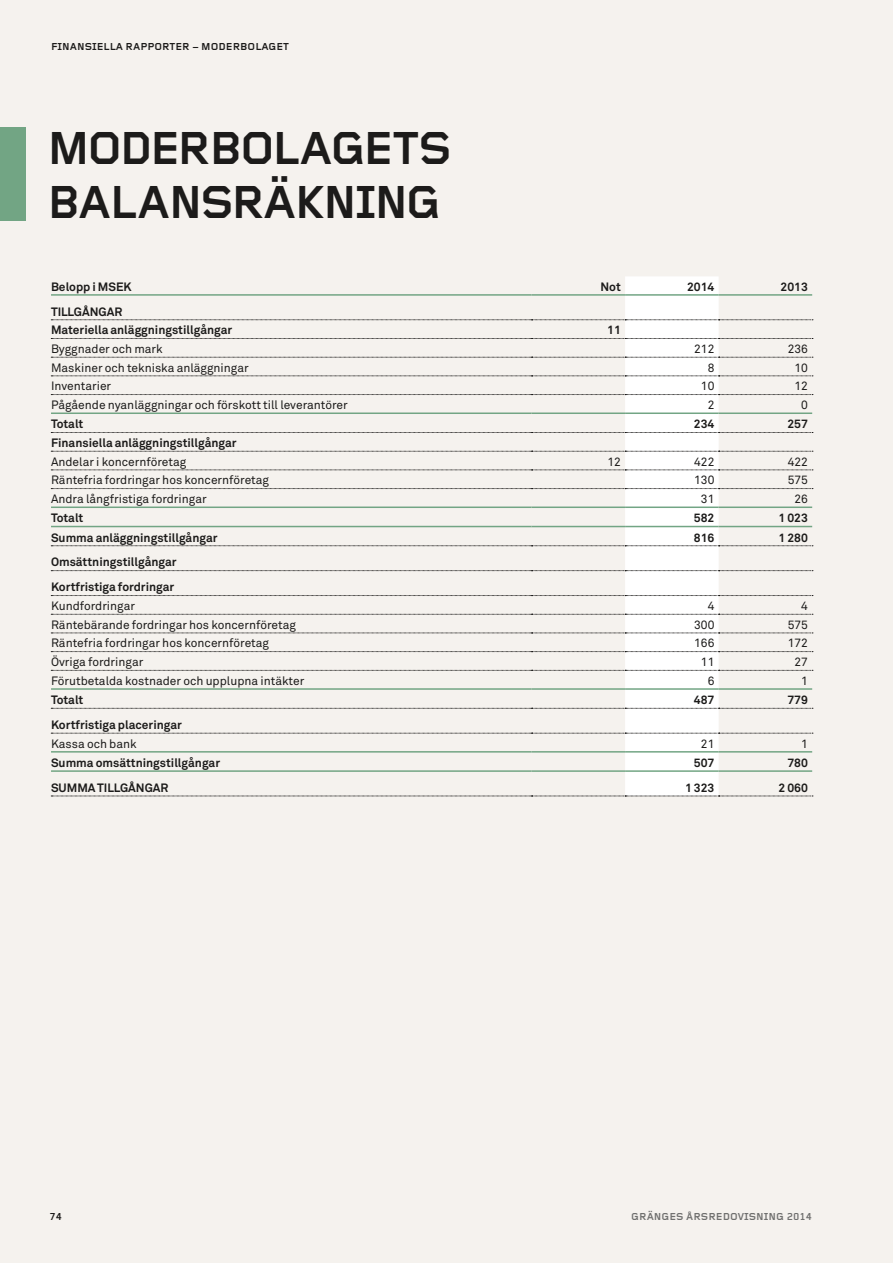
<style>
.page{position:relative;width:893px;height:1263px;background:#f5f2ee}
.page>*{position:absolute;margin:0;border:0;box-sizing:border-box;transform-origin:0 0}
.Huvudrubrik_bv{font:700 48px/54px "Foundry Gridnik";letter-spacing:-.055em;color:#1c1b1a}
.TAB_normal{font:12px "Akkurat Pro";color:#1c1b1a}
.TAB_fet{font:700 12px "Akkurat Pro";color:#1c1b1a}
.TAB_normal-2{font:700 12px "Akkurat Pro";color:#1c1b1a}
.TAB_huvud{font:700 12px "Akkurat Pro";color:#1c1b1a}
.t1{font:700 10.5px "Foundry Gridnik";color:#1c1b1a}
.t2{font:700 10.5px "Foundry Gridnik";color:#70706f}
</style>
<div class="page">
<div style="left:0;top:128px;width:26px;height:93px;background:#72a584"></div>
<div style="left:625px;top:277px;width:94px;height:519px;background:#fff"></div>
<hr style="left:51px;top:294px;width:480px;height:2px;background:#72a584">
<hr style="left:531px;top:294px;width:94px;height:2px;background:#72a584">
<hr style="left:625px;top:294px;width:94px;height:2px;background:#72a584">
<hr style="left:719px;top:294px;width:93px;height:2px;background:#72a584">
<svg style="left:51px;top:320px;width:762px;height:1px"></svg>
<svg style="left:51px;top:338px;width:762px;height:1px"></svg>
<svg style="left:51px;top:357px;width:762px;height:1px"></svg>
<svg style="left:51px;top:376px;width:762px;height:1px"></svg>
<svg style="left:51px;top:394px;width:762px;height:1px"></svg>
<svg style="left:51px;top:432px;width:762px;height:1px"></svg>
<svg style="left:51px;top:451px;width:762px;height:1px"></svg>
<svg style="left:51px;top:470px;width:762px;height:1px"></svg>
<svg style="left:51px;top:488px;width:762px;height:1px"></svg>
<svg style="left:51px;top:545px;width:762px;height:1px"></svg>
<svg style="left:51px;top:570px;width:762px;height:1px"></svg>
<svg style="left:51px;top:595px;width:762px;height:1px"></svg>
<svg style="left:51px;top:614px;width:762px;height:1px"></svg>
<svg style="left:51px;top:633px;width:762px;height:1px"></svg>
<svg style="left:51px;top:651px;width:762px;height:1px"></svg>
<svg style="left:51px;top:670px;width:762px;height:1px"></svg>
<svg style="left:51px;top:708px;width:762px;height:1px"></svg>
<svg style="left:51px;top:733px;width:762px;height:1px"></svg>
<svg style="left:51px;top:796px;width:762px;height:1px"></svg>
<hr style="left:51px;top:412px;width:480px;height:2px;background:#72a584">
<hr style="left:531px;top:412px;width:94px;height:2px;background:#72a584">
<hr style="left:625px;top:412px;width:94px;height:2px;background:#72a584">
<hr style="left:719px;top:412px;width:93px;height:2px;background:#72a584">
<hr style="left:51px;top:506px;width:480px;height:2px;background:#72a584">
<hr style="left:531px;top:506px;width:94px;height:2px;background:#72a584">
<hr style="left:625px;top:506px;width:94px;height:2px;background:#72a584">
<hr style="left:719px;top:506px;width:93px;height:2px;background:#72a584">
<hr style="left:51px;top:526px;width:480px;height:1px;background:#72a584">
<hr style="left:531px;top:526px;width:94px;height:1px;background:#72a584">
<hr style="left:625px;top:526px;width:94px;height:1px;background:#72a584">
<hr style="left:719px;top:526px;width:93px;height:1px;background:#72a584">
<hr style="left:51px;top:688px;width:480px;height:2px;background:#72a584">
<hr style="left:531px;top:688px;width:94px;height:2px;background:#72a584">
<hr style="left:625px;top:688px;width:94px;height:2px;background:#72a584">
<hr style="left:719px;top:688px;width:93px;height:2px;background:#72a584">
<hr style="left:51px;top:751px;width:480px;height:1px;background:#72a584">
<hr style="left:531px;top:751px;width:94px;height:1px;background:#72a584">
<hr style="left:625px;top:751px;width:94px;height:1px;background:#72a584">
<hr style="left:719px;top:751px;width:93px;height:1px;background:#72a584">
<hr style="left:51px;top:770px;width:480px;height:2px;background:#72a584">
<hr style="left:531px;top:770px;width:94px;height:2px;background:#72a584">
<hr style="left:625px;top:770px;width:94px;height:2px;background:#72a584">
<hr style="left:719px;top:770px;width:93px;height:2px;background:#72a584">
<p class="t1" style="left:51px;top:41px;width:240px">FINANSIELLA RAPPORTER – MODERBOLAGET</p>
<p class="Huvudrubrik_bv" style="left:47px;top:123px;width:407px">MODERBOLAGETS<br>BALANSRÄKNING</p>
<p class="TAB_huvud" style="left:51px;top:279px;width:82px">Belopp i MSEK</p>
<p class="TAB_huvud" style="left:600px;top:279px;width:22px">Not</p>
<p class="TAB_huvud" style="left:687px;top:279px;width:29px">2014</p>
<p class="TAB_huvud" style="left:781px;top:279px;width:29px">2013</p>
<p class="TAB_fet" style="left:51px;top:304px;width:73px">TILLGÅNGAR</p>
<p class="TAB_normal-2" style="left:51px;top:323px;width:183px">Materiella anläggningstillgångar</p>
<p class="TAB_normal-2" style="left:607px;top:323px;width:15px">11</p>
<p class="TAB_normal" style="left:51px;top:342px;width:113px">Byggnader och mark</p>
<p class="TAB_normal" style="left:694px;top:342px;width:22px">212</p>
<p class="TAB_normal" style="left:788px;top:342px;width:22px">236</p>
<p class="TAB_normal" style="left:51px;top:360px;width:199px">Maskiner och tekniska anläggningar</p>
<p class="TAB_normal" style="left:708px;top:360px;width:8px">8</p>
<p class="TAB_normal" style="left:794px;top:360px;width:15px">10</p>
<p class="TAB_normal" style="left:51px;top:379px;width:62px">Inventarier</p>
<p class="TAB_normal" style="left:701px;top:379px;width:15px">10</p>
<p class="TAB_normal" style="left:794px;top:379px;width:15px">12</p>
<p class="TAB_normal" style="left:51px;top:398px;width:298px">Pågående nyanläggningar och förskott till leverantörer</p>
<p class="TAB_normal" style="left:708px;top:398px;width:8px">2</p>
<p class="TAB_normal" style="left:801px;top:398px;width:8px">0</p>
<p class="TAB_fet" style="left:51px;top:417px;width:34px">Totalt</p>
<p class="TAB_fet" style="left:694px;top:417px;width:22px">234</p>
<p class="TAB_fet" style="left:787px;top:417px;width:22px">257</p>
<p class="TAB_fet" style="left:51px;top:435px;width:187px">Finansiella anläggningstillgångar</p>
<p class="TAB_normal" style="left:51px;top:454px;width:137px">Andelar i koncernföretag</p>
<p class="TAB_normal" style="left:607px;top:454px;width:15px">12</p>
<p class="TAB_normal" style="left:694px;top:454px;width:22px">422</p>
<p class="TAB_normal" style="left:788px;top:454px;width:22px">422</p>
<p class="TAB_normal" style="left:51px;top:473px;width:220px">Räntefria fordringar hos koncernföretag</p>
<p class="TAB_normal" style="left:694px;top:473px;width:22px">130</p>
<p class="TAB_normal" style="left:788px;top:473px;width:22px">575</p>
<p class="TAB_normal" style="left:51px;top:492px;width:157px">Andra långfristiga fordringar</p>
<p class="TAB_normal" style="left:701px;top:492px;width:15px">31</p>
<p class="TAB_normal" style="left:794px;top:492px;width:15px">26</p>
<p class="TAB_fet" style="left:51px;top:511px;width:34px">Totalt</p>
<p class="TAB_fet" style="left:694px;top:511px;width:22px">582</p>
<p class="TAB_fet" style="left:779px;top:511px;width:31px">1 023</p>
<p class="TAB_fet" style="left:51px;top:530px;width:168px">Summa anläggningstillgångar</p>
<p class="TAB_fet" style="left:694px;top:530px;width:22px">816</p>
<p class="TAB_fet" style="left:779px;top:530px;width:31px">1 280</p>
<p class="TAB_fet" style="left:51px;top:555px;width:127px">Omsättningstillgångar</p>
<p class="TAB_fet" style="left:51px;top:580px;width:125px">Kortfristiga fordringar</p>
<p class="TAB_normal" style="left:51px;top:599px;width:86px">Kundfordringar</p>
<p class="TAB_normal" style="left:708px;top:599px;width:8px">4</p>
<p class="TAB_normal" style="left:801px;top:599px;width:8px">4</p>
<p class="TAB_normal" style="left:51px;top:617px;width:246px">Räntebärande fordringar hos koncernföretag</p>
<p class="TAB_normal" style="left:694px;top:617px;width:22px">300</p>
<p class="TAB_normal" style="left:788px;top:617px;width:22px">575</p>
<p class="TAB_normal" style="left:51px;top:636px;width:220px">Räntefria fordringar hos koncernföretag</p>
<p class="TAB_normal" style="left:694px;top:636px;width:22px">166</p>
<p class="TAB_normal" style="left:788px;top:636px;width:22px">172</p>
<p class="TAB_normal" style="left:51px;top:655px;width:94px">Övriga fordringar</p>
<p class="TAB_normal" style="left:701px;top:655px;width:15px">11</p>
<p class="TAB_normal" style="left:794px;top:655px;width:15px">27</p>
<p class="TAB_normal" style="left:51px;top:674px;width:255px">Förutbetalda kostnader och upplupna intäkter</p>
<p class="TAB_normal" style="left:708px;top:674px;width:8px">6</p>
<p class="TAB_normal" style="left:801px;top:674px;width:8px">1</p>
<p class="TAB_fet" style="left:51px;top:692px;width:34px">Totalt</p>
<p class="TAB_fet" style="left:694px;top:692px;width:22px">487</p>
<p class="TAB_fet" style="left:787px;top:692px;width:22px">779</p>
<p class="TAB_fet" style="left:51px;top:717px;width:132px">Kortfristiga placeringar</p>
<p class="TAB_normal" style="left:51px;top:736px;width:87px">Kassa och bank</p>
<p class="TAB_normal" style="left:701px;top:736px;width:15px">21</p>
<p class="TAB_normal" style="left:801px;top:736px;width:8px">1</p>
<p class="TAB_fet" style="left:51px;top:755px;width:171px">Summa omsättningstillgångar</p>
<p class="TAB_fet" style="left:694px;top:755px;width:22px">507</p>
<p class="TAB_fet" style="left:787px;top:755px;width:22px">780</p>
<p class="TAB_fet" style="left:51px;top:780px;width:119px">SUMMA TILLGÅNGAR</p>
<p class="TAB_fet" style="left:685px;top:780px;width:31px">1 323</p>
<p class="TAB_fet" style="left:779px;top:780px;width:31px">2 060</p>
<p class="t1" style="left:49px;top:1210px;width:14px">74</p>
<p class="t2" style="left:631px;top:1210px;width:182px">GRÄNGES ÅRSREDOVISNING 2014</p>
</div>
